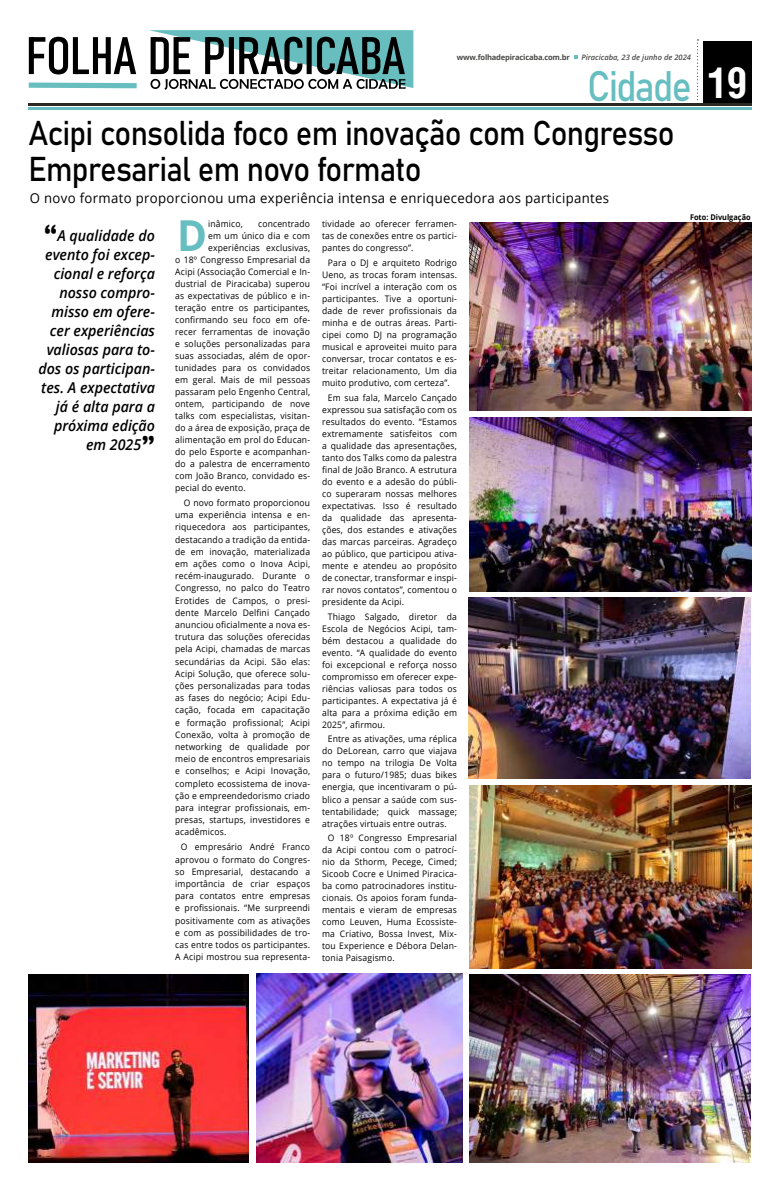
<style>
.page{position:relative;width:780px;height:1191px;background:#fff}
.page>*{position:absolute;margin:0;border:0;box-sizing:border-box;transform-origin:0 0}
.t1{font:700 42.6px "Open Sans";color:#67bec0;scale:.95 1}
.t2{font:42.1px "Bahnschrift";letter-spacing:-.045em;color:#67bec0;scale:.89 1}
.t3{font:34px/36px "Bahnschrift";letter-spacing:-.025em;color:#000;scale:.91 1}
.t4{font:italic 600 15px/19px "Open Sans";color:#000;text-align:right;scale:.95 1}
.t5{font:13.7px "Open Sans";letter-spacing:.025em;color:#000;scale:.96 1}
.t6{font:9px/12px "Open Sans";letter-spacing:.02em;color:#000;text-align:justify;scale:.95 1}
.t7{font:700 7.8px "Open Sans";color:#000;scale:.94 1}
.t8{font:700 7.6px "Open Sans";letter-spacing:-.025em;color:#4a4948}
.t9{font:italic 600 7.6px "Open Sans";color:#4a4948}
.s1{font-family:"Arena Condensed";font-weight:700;font-size:40.6px;color:#fff}
.s2{font-family:"Britannic";font-weight:700;font-style:normal;font-size:30px}
</style>
<div class="page">
<div style="left:703px;top:41px;width:48px;height:65px;background:#000"></div>
<hr style="left:28px;top:107px;width:723px;height:2px;background:#67bec0">
<hr style="left:28px;top:103px;width:723px;height:3px;background:#2c2824">
<svg style="left:697px;top:39px;width:1px;height:62px"></svg>
<svg style="left:574px;top:55px;width:3px;height:4px"></svg>
<svg style="left:28px;top:30px;width:385px;height:60px"></svg>
<img style="left:470px;top:223px;width:281px;height:188px">
<img style="left:470px;top:417px;width:281px;height:174px">
<img style="left:28px;top:974px;width:220px;height:188px">
<img style="left:470px;top:974px;width:280px;height:188px">
<img style="left:469px;top:597px;width:281px;height:181px">
<img style="left:470px;top:785px;width:281px;height:183px">
<img style="left:257px;top:973px;width:206px;height:189px">
<p class="t8" style="left:457px;top:52px;width:114px">www.folhadepiracicaba.com.br</p>
<p class="t9" style="left:581px;top:52px;width:111px">Piracicaba, 23 de junho de 2024</p>
<h2 class="t2" style="left:587px;top:55px;width:181px">Cidade <span class="s1">19</span></h2>
<h3 class="t3" style="left:28px;top:113px;width:711px">Acipi consolida foco em inovação com Congresso<br>Empresarial em novo formato</h3>
<h3 class="t5" style="left:30px;top:188px;width:605px">O novo formato proporcionou uma experiência intensa e enriquecedora aos participantes</h3>
<h3 class="t4" style="left:38px;top:226px;width:124px"><span class="s2">“</span>A qualidade do evento foi excep&shy;cional e reforça nosso compro&shy;misso em ofere&shy;cer experiências valiosas para to&shy;dos os participan&shy;tes. A expectativa já é alta para a próxima edição em 2025<span class="s2">”</span></h3>
<p class="t6" style="left:322px;top:217px;width:143px">tividade ao oferecer ferramen&shy;tas de conexões entre os partici&shy;pantes do congresso”.</p>
<p class="t6" style="left:322px;top:256px;width:143px;text-indent:6px">Para o DJ e arquiteto Rodrigo Ueno, as trocas foram intensas. “Foi incrível a interação com os participantes. Tive a oportuni&shy;dade de rever profissionais da minha e de outras áreas. Parti&shy;cipei como DJ na programação musical e aproveitei muito para conversar, trocar contatos e es&shy;treitar relacionamento, Um dia muito produtivo, com certeza”.</p>
<p class="t6" style="left:322px;top:391px;width:143px;text-indent:6px">Em sua fala, Marcelo Cançado expressou sua satisfação com os resultados do evento. “Estamos extremamente satisfeitos com a qualidade das apresentações, tanto dos Talks como da palestra final de João Branco. A estrutura do evento e a adesão do públi&shy;co superaram nossas melhores expectativas. Isso é resultado da qualidade das apresenta&shy;ções, dos estandes e ativações das marcas parceiras. Agradeço ao público, que participou ativa&shy;mente e atendeu ao propósito de conectar, transformar e inspi&shy;rar novos contatos”, comentou o presidente da Acipi.</p>
<p class="t6" style="left:322px;top:610px;width:143px;text-indent:6px">Thiago Salgado, diretor da Escola de Negócios Acipi, tam&shy;bém destacou a qualidade do evento. “A qualidade do evento foi excepcional e reforça nosso compromisso em oferecer expe&shy;riências valiosas para todos os participantes. A expectativa já é alta para a próxima edição em 2025”, afirmou.</p>
<p class="t6" style="left:322px;top:733px;width:143px;text-indent:6px">Entre as ativações, uma réplica do DeLorean, carro que viajava no tempo na trilogia De Volta para o futuro/1985; duas bikes energia, que incentivaram o pú&shy;blico a pensar a saúde com sus&shy;tentabilidade; quick massage; atrações virtuais entre outras.</p>
<p class="t6" style="left:322px;top:832px;width:143px;text-indent:6px">O 18º Congresso Empresarial da Acipi contou com o patrocí&shy;nio da Sthorm, Pecege, Cimed; Sicoob Cocre e Unimed Piracica&shy;ba como patrocinadores institu&shy;cionais. Os apoios foram funda&shy;mentais e vieram de empresas como Leuven, Huma Ecossiste&shy;ma Criativo, Bossa Invest, Mix&shy;tou Experience e Débora Delan&shy;tonia Paisagismo.</p>
<h1 class="t1" style="left:177px;top:205px;width:33px">D</h1>
<p class="t6" style="left:208px;top:217px;width:38px">inâmico,</p>
<p class="t6" style="left:258px;top:217px;width:56px">concentrado</p>
<p class="t6" style="left:208px;top:229px;width:109px">em um único dia e com</p>
<p class="t6" style="left:208px;top:241px;width:109px">experiências exclusivas,</p>
<p class="t6" style="left:175px;top:253px;width:143px">o 18º Congresso Empresarial da</p>
<p class="t6" style="left:175px;top:265px;width:143px">Acipi (Associação Comercial e In-</p>
<p class="t6" style="left:175px;top:277px;width:143px">dustrial de Piracicaba) superou</p>
<p class="t6" style="left:175px;top:289px;width:143px">as expectativas de público e in-</p>
<p class="t6" style="left:175px;top:301px;width:143px">teração entre os participantes,</p>
<p class="t6" style="left:175px;top:313px;width:143px">confirmando seu foco em ofe-</p>
<p class="t6" style="left:175px;top:325px;width:143px">recer ferramentas de inovação</p>
<p class="t6" style="left:175px;top:337px;width:143px">e soluções personalizadas para</p>
<p class="t6" style="left:175px;top:349px;width:143px">suas associadas, além de opor-</p>
<p class="t6" style="left:175px;top:361px;width:143px">tunidades para os convidados</p>
<p class="t6" style="left:175px;top:373px;width:143px">em geral. Mais de mil pessoas</p>
<p class="t6" style="left:175px;top:385px;width:143px">passaram pelo Engenho Central,</p>
<p class="t6" style="left:175px;top:397px;width:143px">ontem, participando de nove</p>
<p class="t6" style="left:175px;top:409px;width:143px">talks com especialistas, visitan-</p>
<p class="t6" style="left:175px;top:421px;width:143px">do a área de exposição, praça de</p>
<p class="t6" style="left:175px;top:433px;width:143px">alimentação em prol do Educan-</p>
<p class="t6" style="left:175px;top:445px;width:143px">do pelo Esporte e acompanhan-</p>
<p class="t6" style="left:175px;top:457px;width:143px">do a palestra de encerramento</p>
<p class="t6" style="left:175px;top:469px;width:143px">com João Branco, convidado es-</p>
<p class="t6" style="left:175px;top:481px;width:76px">pecial do evento.</p>
<p class="t6" style="left:175px;top:496px;width:143px;text-indent:9px">O novo formato proporcionou uma experiência intensa e en&shy;riquecedora aos participantes, destacando a tradição da entida&shy;de em inovação, materializada em ações como o Inova Acipi, recém-inaugurado. Durante o Congresso, no palco do Teatro Erotides de Campos, o presi&shy;dente Marcelo Delfini Cançado anunciou oficialmente a nova es&shy;trutura das soluções oferecidas pela Acipi, chamadas de marcas secundárias da Acipi. São elas:<br>Acipi Solução, que oferece solu&shy;ções personalizadas para todas as fases do negócio; Acipi Edu&shy;cação, focada em capacitação e formação profissional; Acipi Conexão, volta à promoção de networking de qualidade por meio de encontros empresariais e conselhos; e Acipi Inovação, completo ecossistema de inova&shy;ção e empreendedorismo criado para integrar profissionais, em&shy;presas, startups, investidores e acadêmicos.</p>
<p class="t6" style="left:175px;top:841px;width:143px;text-indent:6px">O empresário André Franco aprovou o formato do Congres&shy;so Empresarial, destacando a importância de criar espaços para contatos entre empresas e profissionais. “Me surpreendi positivamente com as ativações e com as possibilidades de tro&shy;cas entre todos os participantes.<br>A Acipi mostrou sua representa-</p>
<p class="t7" style="left:690px;top:212px;width:66px">Foto: Divulgação</p>
</div>
